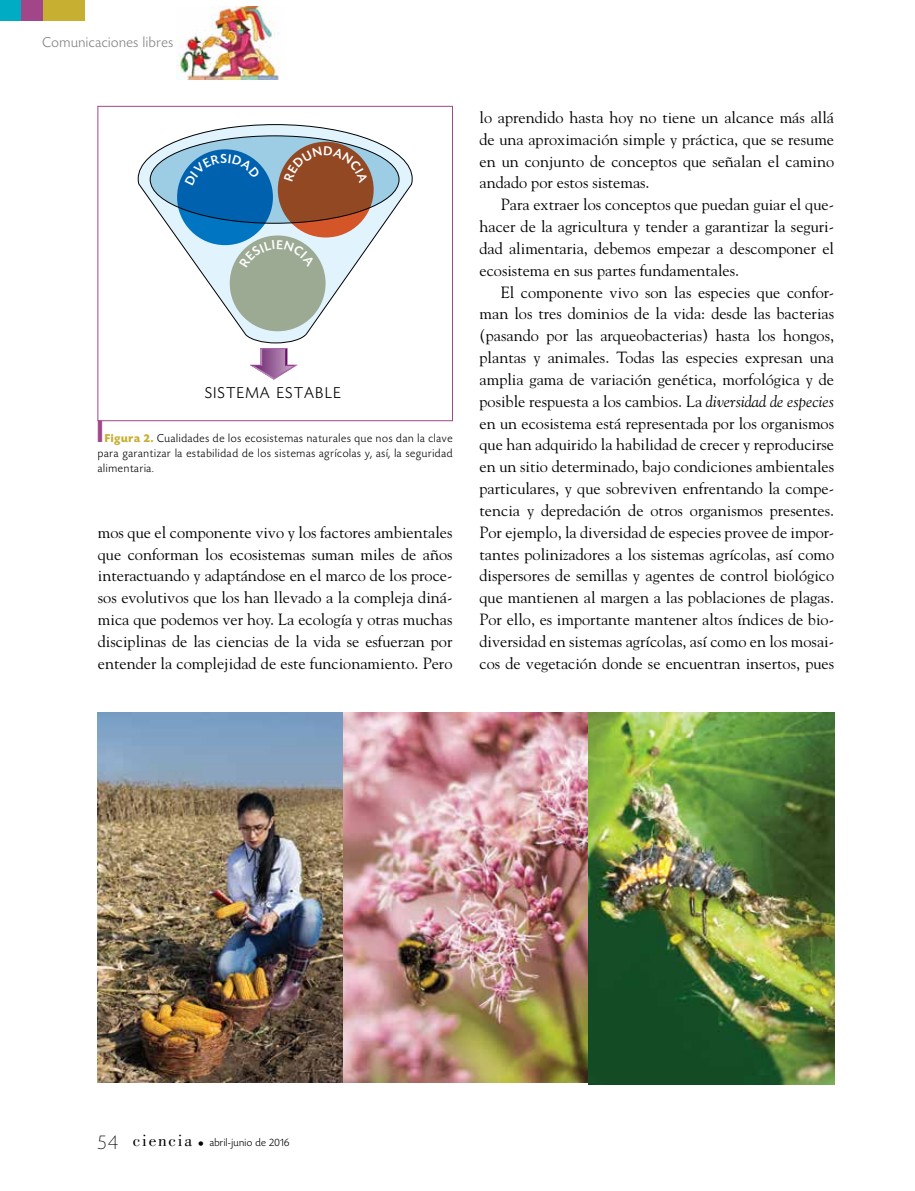
<style>
.page{position:relative;width:915px;height:1191px;background:#fff}
.page>*{position:absolute;margin:0;border:0;box-sizing:border-box;transform-origin:0 0}
.t1{font:300 16.5px "Today HEF";letter-spacing:.1em;color:#000}
.t2{font:16.2px/21.9px "Goudy";color:#000;text-align:justify}
.t3{font:300 15px "Today HEF";letter-spacing:.04em;color:#808285}
.t4{font:300 12px/15px "Today HEF";letter-spacing:.06em;color:#000;text-align:justify}
.t5{font:300 11.25px "Today HEF";letter-spacing:.03em;color:#000}
.s1{color:#a2468a}
.s2{font-weight:700;color:#c6af31}
.s3{font-style:italic}
.s4{font-weight:200;font-size:21px}
.s5{font-family:"Bodoni";font-weight:400;font-size:17.25px}
.s6{font-weight:200;font-size:13.5px}
</style>
<div class="page">
<div style="left:0;top:0;width:21px;height:21px;background:#00acc3"></div>
<div style="left:43px;top:0;width:42px;height:21px;background:#c6af31"></div>
<div style="left:21px;top:0;width:22px;height:21px;background:#a2468a"></div>
<img style="left:176px;top:6px;width:104px;height:74px">
<svg style="left:138px;top:124px;width:274px;height:219px"></svg>
<div style="left:150px;top:136px;width:249px;height:87px;background:#9ccde4;border-radius:50%"></div>
<svg style="left:177px;top:149px;width:96px;height:96px;background:#0167b1"></svg>
<svg style="left:278px;top:142px;width:95px;height:95px;background:#9e4924"></svg>
<div style="left:230px;top:235px;width:95px;height:96px;background:#9ca993;border-radius:50%"></div>
<svg style="left:250px;top:348px;width:48px;height:31px"></svg>
<div style="left:97px;top:106px;width:355px;height:315px;border:1px solid #a2468a"></div>
<img style="left:98px;top:712px;width:490px;height:370px">
<img style="left:588px;top:712px;width:245px;height:372px">
<svg style="left:184px;top:154px;width:76px;height:31px;background:#0e6bb2"></svg>
<svg style="left:284px;top:146px;width:84px;height:37px;background:#935639"></svg>
<svg style="left:239px;top:240px;width:76px;height:15px"></svg>
<p class="t3" style="left:43px;top:34px;width:132px">Comunicaciones libres</p>
<p class="t1" style="left:205px;top:384px;width:137px">SISTEMA ESTABLE</p>
<p class="t4" style="left:98px;top:431px;width:356px"><span class="s1">■</span> <span class="s2">Figura 2.</span> Cualidades de los ecosistemas naturales que nos dan la clave para garantizar la estabilidad de los sistemas agrícolas y, así, la seguridad alimentaria.</p>
<p class="t2" style="left:98px;top:521px;width:356px">mos que el componente vivo y los factores ambientales que conforman los ecosistemas suman miles de años interactuando y adaptándose en el marco de los proce&shy;sos evolutivos que los han llevado a la compleja diná&shy;mica que podemos ver hoy. La ecología y otras muchas disciplinas de las ciencias de la vida se esfuerzan por entender la complejidad de este funcionamiento. Pero</p>
<p class="t2" style="left:479px;top:106px;width:356px">lo aprendido hasta hoy no tiene un alcance más allá de una aproximación simple y práctica, que se resume en un conjunto de conceptos que señalan el camino andado por estos sistemas.</p>
<p class="t2" style="left:479px;top:193px;width:356px;text-indent:21px">Para extraer los conceptos que puedan guiar el que&shy;hacer de la agricultura y tender a garantizar la seguri&shy;dad alimentaria, debemos empezar a descomponer el ecosistema en sus partes fundamentales.</p>
<p class="t2" style="left:479px;top:280px;width:356px;text-indent:21px">El componente vivo son las especies que confor&shy;man los tres dominios de la vida: desde las bacterias (pasando por las arqueobacterias) hasta los hongos, plantas y animales. Todas las especies expresan una amplia gama de variación genética, morfológica y de posible respuesta a los cambios. La <span class="s3">diversidad de especies </span>en un ecosistema está representada por los organismos que han adquirido la habilidad de crecer y reproducirse en un sitio determinado, bajo condiciones ambientales particulares, y que sobreviven enfrentando la compe&shy;tencia y depredación de otros organismos presentes.<br>Por ejemplo, la diversidad de especies provee de impor&shy;tantes polinizadores a los sistemas agrícolas, así como dispersores de semillas y agentes de control biológico que mantienen al margen a las poblaciones de plagas.<br>Por ello, es importante mantener altos índices de bio&shy;diversidad en sistemas agrícolas, así como en los mosai&shy;cos de vegetación donde se encuentran insertos, pues</p>
<p class="t5" style="left:98px;top:1136px;width:193px"><span class="s4">54</span> <span class="s5">ciencia</span> <span class="s6">•</span> abril-junio de 2016</p>
</div>
